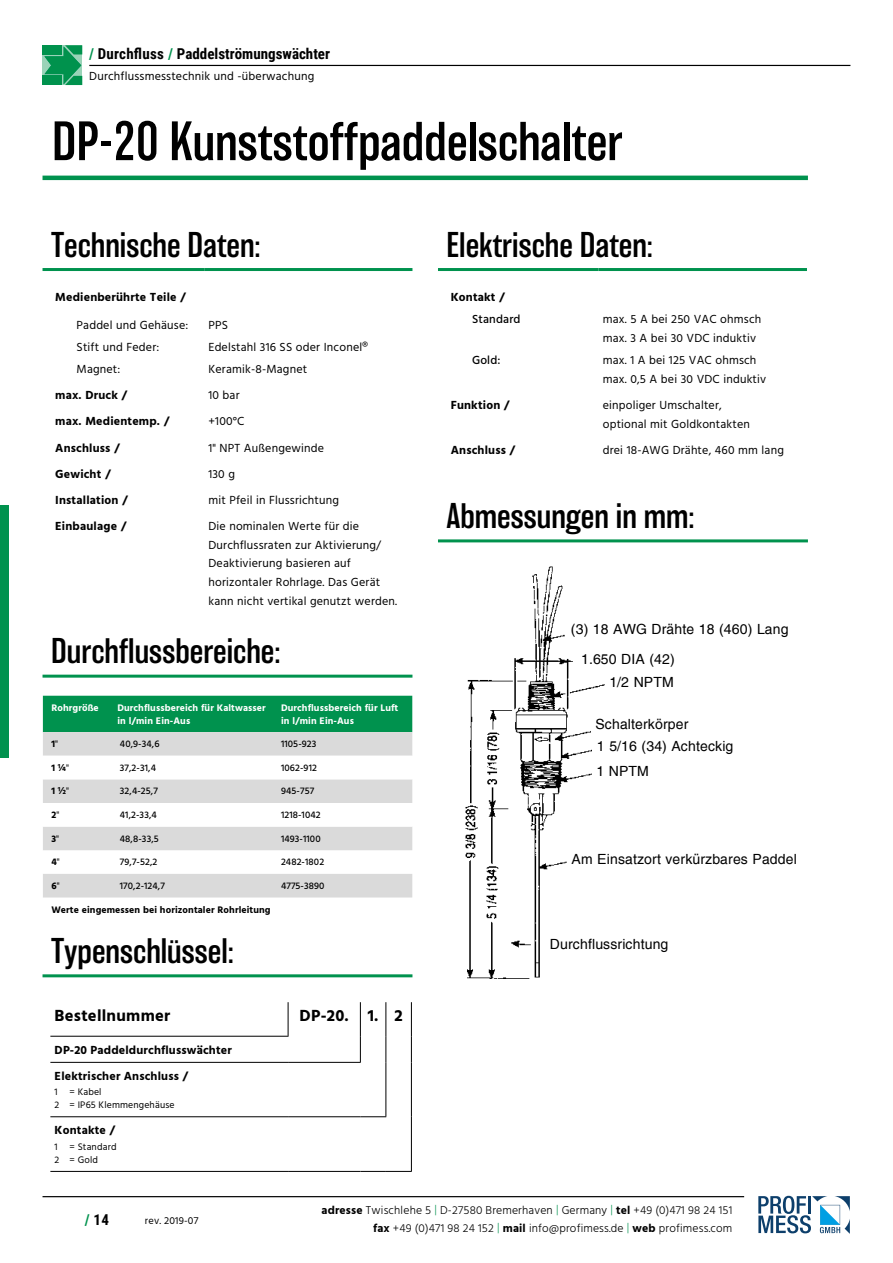
<style>
.page{position:relative;width:893px;height:1263px;background:#fff}
.page>*{position:absolute;margin:0;border:0;box-sizing:border-box;transform-origin:0 0}
.t1{font:300 51px "Balboa";color:#000}
.t2{font:300 33px "Balboa";color:#000}
.t3{font:700 16.5px "Hind Guntur";letter-spacing:.015em;color:#000}
.t4{font:700 15px "Roboto Condensed";color:#000}
.t5{font:13.95px/21.6px "Helvetica";letter-spacing:.01em;color:#000}
.t6{font:12px/18.8px "Hind Guntur";letter-spacing:.015em;color:#000}
.t7{font:700 12px/26px "Hind Guntur";letter-spacing:.015em;color:#000}
.t8{font:500 12px "Hind Guntur";letter-spacing:.015em;color:#000}
.t9{font:300 11.7px/18px "Hind Guntur";letter-spacing:.015em;color:#000;text-align:right}
.t10{font:10.35px "Hind Guntur";letter-spacing:.015em;color:#000}
.t11{font:500 9.75px "Hind Guntur";letter-spacing:.01em;color:#000}
.t12{font:700 9.75px/12.8px "Hind Guntur";letter-spacing:.01em;color:#fff}
.t13{font:700 9.75px "Hind Guntur";letter-spacing:.01em;color:#000}
.t14{font:9.75px/13.2px "Hind Guntur";letter-spacing:.015em;color:#000}
.s1{color:#00924e}
.s2{font-weight:400}
.s3{font-weight:700}
</style>
<div class="page">
<svg style="left:43px;top:54px;width:1px;height:22px"></svg>
<div style="left:43px;top:45px;width:19px;height:9px;background:#00924d"></div>
<div style="left:43px;top:76px;width:19px;height:9px;background:#00924d"></div>
<svg style="left:44px;top:45px;width:38px;height:40px"></svg>
<hr style="left:89px;top:65px;width:761px;height:1px;background:#000">
<hr style="left:43px;top:1196px;width:701px;height:1px;background:#000">
<div style="left:0;top:505px;width:8px;height:253px;background:#00924e"></div>
<svg style="left:758px;top:1196px;width:92px;height:38px"></svg>
<hr style="left:43px;top:268px;width:161px;height:3px;background:#00924e">
<hr style="left:204px;top:268px;width:208px;height:3px;background:#00924e">
<hr style="left:438px;top:268px;width:160px;height:3px;background:#00924e">
<hr style="left:598px;top:268px;width:209px;height:3px;background:#00924e">
<hr style="left:43px;top:974px;width:369px;height:3px;background:#00924e">
<hr style="left:43px;top:675px;width:369px;height:3px;background:#00924e">
<hr style="left:438px;top:539px;width:370px;height:3px;background:#00924e">
<hr style="left:43px;top:176px;width:765px;height:4px;background:#00924e">
<svg style="left:360px;top:1036px;width:1px;height:26px"></svg>
<hr style="left:385px;top:1062px;width:1px;height:54px;background:#000">
<hr style="left:411px;top:1117px;width:1px;height:54px;background:#000">
<hr style="left:411px;top:1062px;width:1px;height:55px;background:#000">
<svg style="left:411px;top:1036px;width:1px;height:26px"></svg>
<hr style="left:411px;top:1002px;width:1px;height:34px;background:#000">
<hr style="left:360px;top:1002px;width:1px;height:34px;background:#000">
<hr style="left:385px;top:1002px;width:1px;height:34px;background:#000">
<svg style="left:385px;top:1036px;width:1px;height:26px"></svg>
<hr style="left:50px;top:1171px;width:238px;height:1px;background:#000">
<hr style="left:288px;top:1171px;width:72px;height:1px;background:#000">
<svg style="left:360px;top:1171px;width:52px;height:1px"></svg>
<hr style="left:50px;top:1116px;width:238px;height:1px;background:#000">
<hr style="left:288px;top:1116px;width:72px;height:1px;background:#000">
<svg style="left:360px;top:1116px;width:26px;height:1px"></svg>
<hr style="left:50px;top:1062px;width:238px;height:1px;background:#000">
<hr style="left:288px;top:1062px;width:73px;height:1px;background:#000">
<hr style="left:288px;top:1002px;width:1px;height:34px;background:#000">
<hr style="left:50px;top:1036px;width:239px;height:1px;background:#000">
<div style="left:43px;top:696px;width:369px;height:36px;background:#00924e"></div>
<svg style="left:43px;top:732px;width:369px;height:165px;fill:#dadada"></svg>
<svg style="left:43px;top:756px;width:369px;height:71px"></svg>
<img style="left:465px;top:566px;width:140px;height:413px">
<div style="left:566px;top:618px;width:241px;height:24px;background:#fff"></div>
<div style="left:591px;top:713px;width:228px;height:23px;background:#fff"></div>
<div style="left:592px;top:735px;width:229px;height:23px;background:#fff"></div>
<div style="left:592px;top:760px;width:228px;height:23px;background:#fff"></div>
<div style="left:577px;top:648px;width:228px;height:23px;background:#fff"></div>
<div style="left:567px;top:848px;width:278px;height:23px;background:#fff"></div>
<div style="left:545px;top:933px;width:300px;height:41px;background:#fff"></div>
<p class="t4" style="left:89px;top:43px;width:242px"><span class="s1">/</span> Durchfluss <span class="s1">/</span> Paddelströmungswächter</p>
<p class="t6" style="left:89px;top:67px;width:227px">Durchflussmesstechnik und -überwachung</p>
<h1 class="t1" style="left:52px;top:114px;width:572px">DP-20 Kunststoffpaddelschalter</h1>
<h2 class="t2" style="left:51px;top:227px;width:211px">Technische Daten:</h2>
<p class="t7" style="left:55px;top:284px;width:132px">Medienberührte Teile /</p>
<p class="t6" style="left:77px;top:316px;width:113px">Paddel und Gehäuse:</p>
<p class="t6" style="left:208px;top:316px;width:21px">PPS</p>
<p class="t6" style="left:77px;top:338px;width:84px">Stift und Feder:</p>
<p class="t6" style="left:208px;top:338px;width:161px">Edelstahl 316 SS oder Inconel®</p>
<p class="t6" style="left:77px;top:360px;width:45px">Magnet:</p>
<p class="t6" style="left:208px;top:360px;width:100px">Keramik-8-Magnet</p>
<p class="t7" style="left:55px;top:382px;width:73px">max. Druck /</p>
<p class="t6" style="left:208px;top:386px;width:33px">10 bar</p>
<p class="t7" style="left:55px;top:408px;width:116px">max. Medientemp. /</p>
<p class="t6" style="left:208px;top:412px;width:37px">+100°C</p>
<p class="t7" style="left:55px;top:434px;width:66px">Anschluss /</p>
<p class="t6" style="left:208px;top:438px;width:117px">1" NPT Außengewinde</p>
<p class="t7" style="left:55px;top:460px;width:57px">Gewicht /</p>
<p class="t6" style="left:208px;top:464px;width:28px">130 g</p>
<p class="t7" style="left:55px;top:487px;width:74px">Installation /</p>
<p class="t6" style="left:208px;top:490px;width:132px">mit Pfeil in Flussrichtung</p>
<p class="t7" style="left:55px;top:513px;width:73px">Einbaulage /</p>
<p class="t6" style="left:208px;top:516px;width:190px">Die nominalen Werte für die<br>Durchflussraten zur Aktivierung/<br>Deaktivierung basieren auf horizontaler Rohrlage. Das Gerät kann nicht vertikal genutzt werden.</p>
<h2 class="t2" style="left:51px;top:633px;width:231px">Durchflussbereiche:</h2>
<p class="t12" style="left:51px;top:701px;width:49px">Rohrgröße</p>
<p class="t12" style="left:117px;top:701px;width:150px">Durchflussbereich für Kaltwasser in l/min Ein-Aus</p>
<p class="t12" style="left:281px;top:701px;width:119px">Durchflussbereich für Luft in l/min Ein-Aus</p>
<p class="t13" style="left:51px;top:738px;width:8px">1<span class="s2">"</span></p>
<p class="t11" style="left:120px;top:738px;width:41px">40,9-34,6</p>
<p class="t11" style="left:281px;top:738px;width:37px">1105-923</p>
<p class="t13" style="left:51px;top:762px;width:19px">1 ¼<span class="s2">"</span></p>
<p class="t11" style="left:120px;top:762px;width:38px">37,2-31,4</p>
<p class="t11" style="left:281px;top:762px;width:37px">1062-912</p>
<p class="t13" style="left:51px;top:785px;width:19px">1 ½<span class="s2">"</span></p>
<p class="t11" style="left:120px;top:785px;width:39px">32,4-25,7</p>
<p class="t11" style="left:281px;top:785px;width:35px">945-757</p>
<p class="t13" style="left:51px;top:809px;width:9px">2<span class="s2">"</span></p>
<p class="t11" style="left:120px;top:809px;width:38px">41,2-33,4</p>
<p class="t11" style="left:281px;top:809px;width:41px">1218-1042</p>
<p class="t13" style="left:51px;top:833px;width:9px">3<span class="s2">"</span></p>
<p class="t11" style="left:120px;top:833px;width:40px">48,8-33,5</p>
<p class="t11" style="left:281px;top:833px;width:41px">1493-1100</p>
<p class="t13" style="left:51px;top:856px;width:10px">4<span class="s2">"</span></p>
<p class="t11" style="left:120px;top:856px;width:39px">79,7-52,2</p>
<p class="t11" style="left:281px;top:856px;width:45px">2482-1802</p>
<p class="t13" style="left:51px;top:880px;width:10px">6<span class="s2">"</span></p>
<p class="t11" style="left:120px;top:880px;width:47px">170,2-124,7</p>
<p class="t11" style="left:281px;top:880px;width:45px">4775-3890</p>
<p class="t13" style="left:51px;top:903px;width:221px">Werte eingemessen bei horizontaler Rohrleitung</p>
<h2 class="t2" style="left:51px;top:933px;width:185px">Typenschlüssel:</h2>
<h3 class="t3" style="left:55px;top:1005px;width:117px">Bestellnummer</h3>
<h3 class="t3" style="left:300px;top:1005px;width:105px">DP-20. 1. 2</h3>
<p class="t7" style="left:55px;top:1037px;width:179px">DP-20 Paddeldurchflusswächter<br>Elektrischer Anschluss /</p>
<p class="t14" style="left:55px;top:1085px;width:122px">1 = Kabel<br>2 = IP65 Klemmengehäuse</p>
<p class="t7" style="left:55px;top:1117px;width:62px">Kontakte /</p>
<p class="t14" style="left:55px;top:1140px;width:63px">1 = Standard<br>2 = Gold</p>
<h2 class="t2" style="left:446px;top:227px;width:208px">Elektrische Daten:</h2>
<p class="t7" style="left:451px;top:284px;width:56px">Kontakt /</p>
<p class="t8" style="left:472px;top:312px;width:50px">Standard</p>
<p class="t6" style="left:603px;top:310px;width:160px">max. 5 A bei 250 VAC ohmsch max. 3 A bei 30 VDC induktiv</p>
<p class="t8" style="left:472px;top:353px;width:30px">Gold:</p>
<p class="t6" style="left:603px;top:350px;width:165px">max. 1 A bei 125 VAC ohmsch max. 0,5 A bei 30 VDC induktiv</p>
<p class="t7" style="left:451px;top:392px;width:60px">Funktion /</p>
<p class="t6" style="left:603px;top:395px;width:149px">einpoliger Umschalter, optional mit Goldkontakten</p>
<p class="t7" style="left:451px;top:437px;width:66px">Anschluss /</p>
<p class="t6" style="left:603px;top:440px;width:183px">drei 18-AWG Drähte, 460 mm lang</p>
<h2 class="t2" style="left:446px;top:498px;width:250px">Abmessungen in mm:</h2>
<p class="t5" style="left:571px;top:619px;width:219px">(3) 18 AWG Drähte 18 (460) Lang</p>
<p class="t5" style="left:581px;top:648px;width:95px">1.650 DIA (42)</p>
<p class="t5" style="left:609px;top:671px;width:66px">1/2 NPTM</p>
<p class="t5" style="left:595px;top:713px;width:139px">Schalterkörper<br>1 5/16 (34) Achteckig</p>
<p class="t5" style="left:596px;top:760px;width:54px">1 NPTM</p>
<p class="t5" style="left:572px;top:848px;width:227px">Am Einsatzort verkürzbares Paddel</p>
<p class="t5" style="left:550px;top:933px;width:120px">Durchflussrichtung</p>
<p class="t4" style="left:85px;top:1209px;width:26px"><span class="s1">/</span> 14</p>
<p class="t10" style="left:145px;top:1214px;width:55px">rev. 2019-07</p>
<p class="t9" style="left:321px;top:1201px;width:412px"><span class="s3">adresse</span> Twischlehe 5 <span class="s1">|</span> D-27580 Bremerhaven <span class="s1">|</span> Germany <span class="s1">|</span> <span class="s3">tel</span> +49 (0)471 98 24 151 <span class="s3">fax</span> +49 (0)471 98 24 152 <span class="s1">|</span> <span class="s3">mail</span> info@profimess.de <span class="s1">|</span> <span class="s3">web</span> profimess.com</p>
</div>
